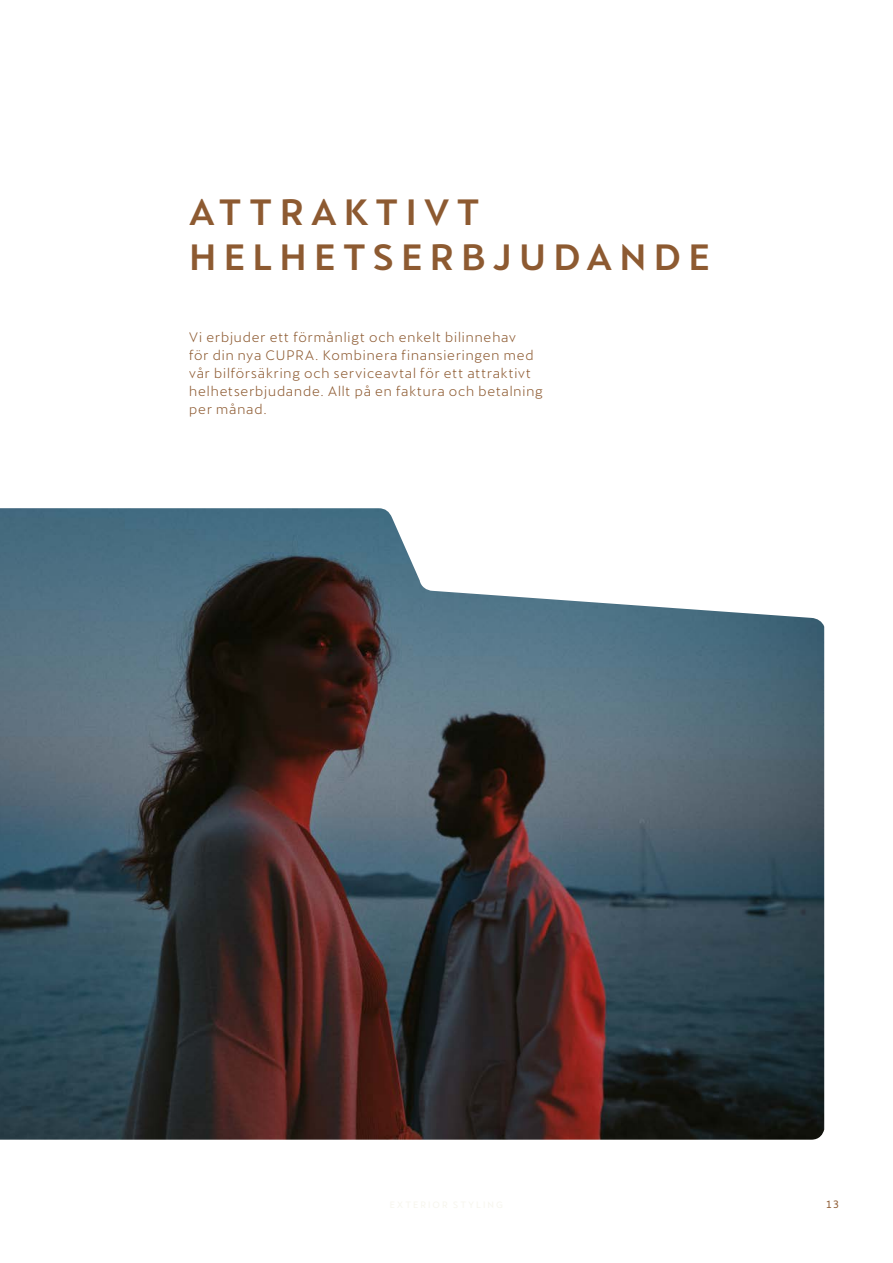
<style>
.page{position:relative;width:893px;height:1263px;background:#fff}
.page>*{position:absolute;margin:0;border:0;box-sizing:border-box;transform-origin:0 0}
.t1{font:500 36px/45px "Cupra";letter-spacing:.2em;color:#8d5a31}
.t2{font:13.5px/18px "Cupra";letter-spacing:.065em;color:#8d5a31}
.t3{font:10.5px "Cupra";color:#8d5a31}
</style>
<div class="page">
<img style="left:0;top:508px;width:824px;height:632px">
<h1 class="t1" style="left:189px;top:190px;width:522px">ATTRAKTIVT<br>HELHETSERBJUDANDE</h1>
<p class="t2" style="left:189px;top:326px;width:355px">Vi erbjuder ett förmånligt och enkelt bilinnehav<br>för din nya CUPRA. Kombinera finansieringen med vår bilförsäkring och serviceavtal för ett attraktivt helhetserbjudande. Allt på en faktura och betalning per månad.</p>
<p class="t3" style="left:827px;top:1194px;width:14px">13</p>
</div>
